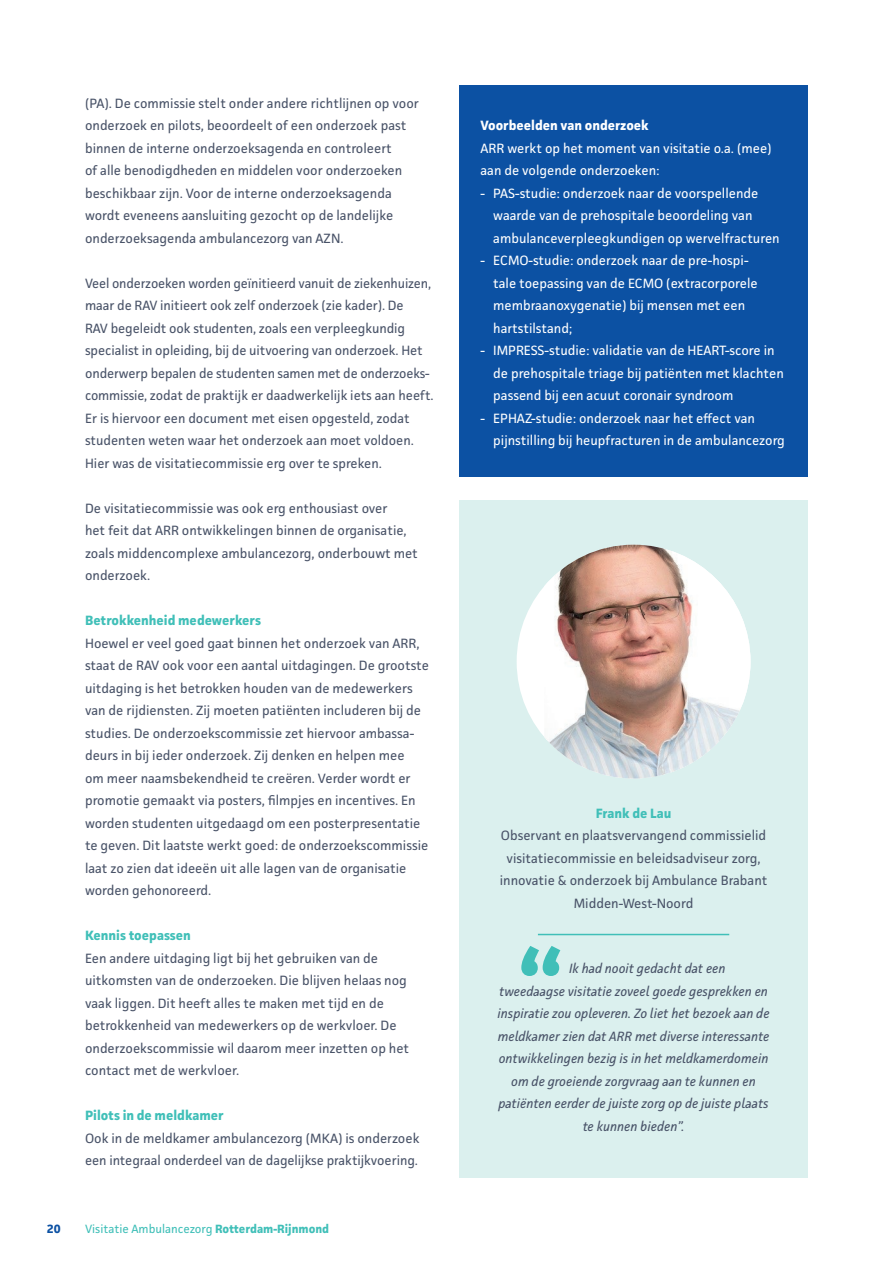
<style>
.page{position:relative;width:893px;height:1263px;background:#fff}
.page>*{position:absolute;margin:0;border:0;box-sizing:border-box;transform-origin:0 0}
.t1{font:700 90px "Facit";color:#40bfb8}
.t2{font:13.5px/22.5px "Facit";color:#495368}
.t3{font:13.5px/22.5px "Facit";color:#fff}
.t4{font:italic 13.5px "Facit";color:#495368}
.t5{font:700 13.5px "Facit";color:#40bfb8}
.t6{font:700 13.5px "Facit";color:#fff}
.t7{font:12px "Facit";color:#40bfb8}
.t8{font:700 12px "Facit";color:#0c51a3}
.s1{font-weight:700}
</style>
<div class="page">
<div style="left:459px;top:500px;width:349px;height:678px;background:#dbf0ee"></div>
<div style="left:517px;top:545px;width:233px;height:233px;background:#fff;border-radius:50%"></div>
<img style="left:544px;top:545px;width:206px;height:233px">
<hr style="left:538px;top:934px;width:191px;height:1px;background:#40bfb8">
<div style="left:459px;top:85px;width:349px;height:391px;background:#0c51a3"></div>
<p class="t2" style="left:85px;top:91px;width:335px">(PA). De commissie stelt onder andere richtlijnen op voor onderzoek en pilots, beoordeelt of een onderzoek past binnen de interne onderzoeksagenda en controleert<br>of alle benodigdheden en middelen voor onderzoeken beschikbaar zijn. Voor de interne onderzoeksagenda wordt eveneens aansluiting gezocht op de landelijke onderzoeksagenda ambulancezorg van AZN.</p>
<p class="t2" style="left:85px;top:271px;width:350px">Veel onderzoeken worden geïnitieerd vanuit de ziekenhuizen, maar de RAV initieert ook zelf onderzoek (zie kader). De<br>RAV begeleidt ook studenten, zoals een verpleegkundig specialist in opleiding, bij de uitvoering van onderzoek. Het onderwerp bepalen de studenten samen met de onderzoeks&shy;commissie, zodat de praktijk er daadwerkelijk iets aan heeft.<br>Er is hiervoor een document met eisen opgesteld, zodat studenten weten waar het onderzoek aan moet voldoen.<br>Hier was de visitatiecommissie erg over te spreken.</p>
<p class="t2" style="left:85px;top:496px;width:334px">De visitatiecommissie was ook erg enthousiast over<br>het feit dat ARR ontwikkelingen binnen de organisatie, zoals middencomplexe ambulancezorg, onderbouwt met onderzoek.</p>
<p class="t5" style="left:85px;top:612px;width:177px">Betrokkenheid medewerkers</p>
<p class="t2" style="left:85px;top:631px;width:345px">Hoewel er veel goed gaat binnen het onderzoek van ARR, staat de RAV ook voor een aantal uitdagingen. De grootste uitdaging is het betrokken houden van de medewerkers van de rijdiensten. Zij moeten patiënten includeren bij de studies. De onderzoekscommissie zet hiervoor ambassa&shy;deurs in bij ieder onderzoek. Zij denken en helpen mee<br>om meer naamsbekendheid te creëren. Verder wordt er promotie gemaakt via posters, filmpjes en incentives. En worden studenten uitgedaagd om een posterpresentatie te geven. Dit laatste werkt goed: de onderzoekscommissie laat zo zien dat ideeën uit alle lagen van de organisatie worden gehonoreerd.</p>
<p class="t5" style="left:85px;top:927px;width:107px">Kennis toepassen</p>
<p class="t2" style="left:85px;top:946px;width:326px">Een andere uitdaging ligt bij het gebruiken van de uitkomsten van de onderzoeken. Die blijven helaas nog vaak liggen. Dit heeft alles te maken met tijd en de betrokkenheid van medewerkers op de werkvloer. De onderzoekscommissie wil daarom meer inzetten op het contact met de werkvloer.</p>
<p class="t5" style="left:85px;top:1107px;width:140px">Pilots in de meldkamer</p>
<p class="t2" style="left:85px;top:1127px;width:336px">Ook in de meldkamer ambulancezorg (MKA) is onderzoek een integraal onderdeel van de dagelijkse praktijkvoering.</p>
<p class="t8" style="left:47px;top:1221px;width:15px">20</p>
<p class="t7" style="left:85px;top:1221px;width:246px">Visitatie Ambulancezorg <span class="s1">Rotterdam-Rijnmond</span></p>
<p class="t6" style="left:480px;top:117px;width:170px">Voorbeelden van onderzoek</p>
<p class="t3" style="left:480px;top:136px;width:293px">ARR werkt op het moment van visitatie o.a. (mee) aan de volgende onderzoeken:</p>
<p class="t3" style="left:493px;top:181px;width:288px;text-indent:-13px">- PAS-studie: onderzoek naar de voorspellende waarde van de prehospitale beoordeling van ambulanceverpleegkundigen op wervelfracturen</p>
<p class="t3" style="left:493px;top:249px;width:266px;text-indent:-13px">- ECMO-studie: onderzoek naar de pre-hospi&shy;tale toepassing van de ECMO (extracorporele membraanoxygenatie) bij mensen met een hartstilstand;</p>
<p class="t3" style="left:493px;top:339px;width:292px;text-indent:-13px">- IMPRESS-studie: validatie van de HEART-score in de prehospitale triage bij patiënten met klachten passend bij een acuut coronair syndroom</p>
<p class="t3" style="left:493px;top:406px;width:293px;text-indent:-13px">- EPHAZ-studie: onderzoek naar het effect van pijnstilling bij heupfracturen in de ambulancezorg</p>
<p class="t5" style="left:596px;top:805px;width:77px">Frank de Lau</p>
<p class="t2" style="left:500px;top:824px;width:269px;text-align:center">Observant en plaatsvervangend commissielid visitatiecommissie en beleidsadviseur zorg, innovatie &amp; onderzoek bij Ambulance Brabant Midden-West-Noord</p>
<h1 class="t1" style="left:517px;top:929px;width:48px">“</h1>
<p class="t4" style="left:569px;top:960px;width:158px">Ik had nooit gedacht dat een</p>
<p class="t4" style="left:499px;top:983px;width:270px">tweedaagse visitatie zoveel goede gesprekken en</p>
<p class="t4" style="left:497px;top:1005px;width:274px">inspiratie zou opleveren. Zo liet het bezoek aan de</p>
<p class="t4" style="left:498px;top:1028px;width:273px">meldkamer zien dat ARR met diverse interessante</p>
<p class="t4" style="left:499px;top:1050px;width:271px">ontwikkelingen bezig is in het meldkamerdomein</p>
<p class="t4" style="left:511px;top:1073px;width:246px">om de groeiende zorgvraag aan te kunnen en</p>
<p class="t4" style="left:498px;top:1095px;width:272px">patiënten eerder de juiste zorg op de juiste plaats</p>
<p class="t4" style="left:583px;top:1118px;width:103px">te kunnen bieden”.</p>
</div>
